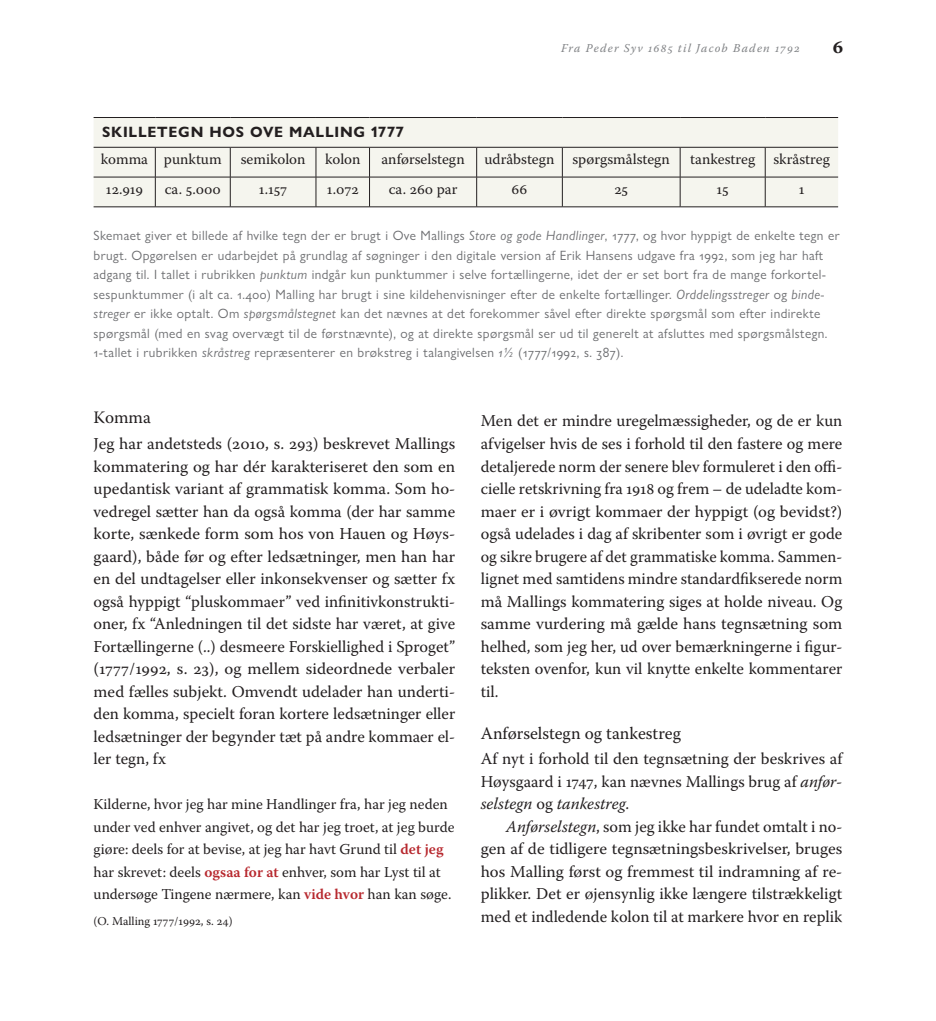
<style>
.page{position:relative;width:936px;height:1021px;background:#fff}
.page>*{position:absolute;margin:0;border:0;box-sizing:border-box;transform-origin:0 0}
.t1{font:700 19.5px "Warnock Pro";color:#231f20}
.t2{font:17.4px "Warnock Pro";color:#231f20}
.t3{font:16.5px/22.5px "Warnock Pro";color:#231f20;text-align:justify}
.t4{font:15px/22.5px "Warnock Pro";color:#231f20}
.t5{font:700 15px "Gill Sans Nova";letter-spacing:.05em;color:#231f20}
.t6{font:13.5px/19.5px "Gill Sans Nova";letter-spacing:.03em;color:#6c6d70}
.t7{font:italic 12px "Warnock Pro";letter-spacing:.1em;color:#808285}
.t8{font:12px "Warnock Pro";color:#231f20}
.s1{font-style:italic}
.s2{font-weight:600;color:#b7282e}
</style>
<div class="page">
<div style="left:94px;top:118px;width:744px;height:88px;background:#f5f5ee"></div>
<hr style="left:94px;top:117px;width:61px;height:1px;background:#231f20">
<hr style="left:155px;top:117px;width:75px;height:1px;background:#231f20">
<hr style="left:230px;top:117px;width:86px;height:1px;background:#231f20">
<hr style="left:316px;top:117px;width:53px;height:1px;background:#231f20">
<hr style="left:369px;top:117px;width:107px;height:1px;background:#231f20">
<hr style="left:476px;top:117px;width:86px;height:1px;background:#231f20">
<hr style="left:562px;top:117px;width:118px;height:1px;background:#231f20">
<hr style="left:680px;top:117px;width:85px;height:1px;background:#231f20">
<hr style="left:765px;top:117px;width:73px;height:1px;background:#231f20">
<hr style="left:94px;top:147px;width:61px;height:1px;background:#231f20">
<hr style="left:155px;top:147px;width:75px;height:1px;background:#231f20">
<hr style="left:230px;top:147px;width:86px;height:1px;background:#231f20">
<hr style="left:316px;top:147px;width:53px;height:1px;background:#231f20">
<hr style="left:369px;top:147px;width:107px;height:1px;background:#231f20">
<hr style="left:476px;top:147px;width:86px;height:1px;background:#231f20">
<hr style="left:562px;top:147px;width:118px;height:1px;background:#231f20">
<hr style="left:680px;top:147px;width:85px;height:1px;background:#231f20">
<hr style="left:765px;top:147px;width:73px;height:1px;background:#231f20">
<hr style="left:94px;top:177px;width:61px;height:1px;background:#231f20">
<hr style="left:155px;top:177px;width:75px;height:1px;background:#231f20">
<hr style="left:230px;top:177px;width:86px;height:1px;background:#231f20">
<hr style="left:316px;top:177px;width:53px;height:1px;background:#231f20">
<hr style="left:369px;top:177px;width:107px;height:1px;background:#231f20">
<hr style="left:476px;top:177px;width:86px;height:1px;background:#231f20">
<hr style="left:562px;top:177px;width:118px;height:1px;background:#231f20">
<hr style="left:680px;top:177px;width:85px;height:1px;background:#231f20">
<hr style="left:765px;top:177px;width:73px;height:1px;background:#231f20">
<hr style="left:94px;top:206px;width:61px;height:1px;background:#231f20">
<hr style="left:155px;top:206px;width:75px;height:1px;background:#231f20">
<hr style="left:230px;top:206px;width:86px;height:1px;background:#231f20">
<hr style="left:316px;top:206px;width:53px;height:1px;background:#231f20">
<hr style="left:369px;top:206px;width:107px;height:1px;background:#231f20">
<hr style="left:476px;top:206px;width:86px;height:1px;background:#231f20">
<hr style="left:562px;top:206px;width:118px;height:1px;background:#231f20">
<hr style="left:680px;top:206px;width:85px;height:1px;background:#231f20">
<hr style="left:765px;top:206px;width:73px;height:1px;background:#231f20">
<hr style="left:155px;top:177px;width:1px;height:30px;background:#231f20">
<hr style="left:230px;top:177px;width:1px;height:30px;background:#231f20">
<hr style="left:316px;top:177px;width:1px;height:30px;background:#231f20">
<hr style="left:369px;top:177px;width:1px;height:30px;background:#231f20">
<hr style="left:476px;top:177px;width:1px;height:30px;background:#231f20">
<hr style="left:562px;top:177px;width:1px;height:30px;background:#231f20">
<hr style="left:679px;top:177px;width:1px;height:30px;background:#231f20">
<hr style="left:765px;top:177px;width:1px;height:30px;background:#231f20">
<hr style="left:155px;top:147px;width:1px;height:30px;background:#231f20">
<hr style="left:230px;top:147px;width:1px;height:30px;background:#231f20">
<hr style="left:316px;top:147px;width:1px;height:30px;background:#231f20">
<hr style="left:369px;top:147px;width:1px;height:30px;background:#231f20">
<hr style="left:476px;top:147px;width:1px;height:30px;background:#231f20">
<hr style="left:562px;top:147px;width:1px;height:30px;background:#231f20">
<hr style="left:679px;top:147px;width:1px;height:30px;background:#231f20">
<hr style="left:765px;top:147px;width:1px;height:30px;background:#231f20">
<p class="t7" style="left:561px;top:41px;width:240px">Fra Peder Syv 1685 til Jacob Baden 1792</p>
<p class="t1" style="left:832px;top:35px;width:12px">6</p>
<p class="t5" style="left:102px;top:122px;width:303px">SKILLETEGN HOS OVE MALLING 1777</p>
<p class="t4" style="left:101px;top:148px;width:122px">komma punktum</p>
<p class="t4" style="left:241px;top:148px;width:66px">semikolon</p>
<p class="t4" style="left:325px;top:148px;width:37px">kolon</p>
<p class="t4" style="left:381px;top:148px;width:85px">anførselstegn</p>
<p class="t4" style="left:484px;top:148px;width:187px">udråbstegn spørgsmålstegn</p>
<p class="t4" style="left:690px;top:148px;width:141px">tankestreg skråstreg</p>
<p class="t4" style="left:106px;top:178px;width:39px">12.919</p>
<p class="t4" style="left:165px;top:178px;width:58px">ca. 5.000</p>
<p class="t4" style="left:259px;top:178px;width:30px">1.157</p>
<p class="t4" style="left:327px;top:178px;width:33px">1.072</p>
<p class="t4" style="left:388px;top:178px;width:70px">ca. 260 par</p>
<p class="t4" style="left:511px;top:178px;width:17px">66</p>
<p class="t4" style="left:614px;top:178px;width:15px">25</p>
<p class="t4" style="left:716px;top:178px;width:14px">15</p>
<p class="t4" style="left:798px;top:178px;width:7px">1</p>
<p class="t6" style="left:94px;top:225px;width:747px">Skemaet giver et billede af hvilke tegn der er brugt i Ove Mallings <span class="s1">Store og gode Handlinger</span>, 1777, og hvor hyppigt de enkelte tegn er brugt. Opgørelsen er udarbejdet på grundlag af søgninger i den digitale version af Erik Hansens udgave fra 1992, som jeg har haft adgang til. I tallet i rubrikken <span class="s1">punktum</span> indgår kun punktummer i selve fortællingerne, idet der er set bort fra de mange forkortel&shy;sespunktummer (i alt ca. 1.400) Malling har brugt i sine kildehenvisninger efter de enkelte fortællinger. <span class="s1">Orddelingsstreger</span> og <span class="s1">binde&shy;streger</span> er ikke optalt. Om <span class="s1">spørgsmålstegnet</span> kan det nævnes at det forekommer såvel efter direkte spørgsmål som efter indirekte spørgsmål (med en svag overvægt til de førstnævnte), og at direkte spørgsmål ser ud til generelt at afsluttes med spørgsmålstegn.<br>1-tallet i rubrikken <span class="s1">skråstreg</span> repræsenterer en brøkstreg i talangivelsen <span class="s1">1½</span> (1777/1992, s. 387).</p>
<p class="t2" style="left:94px;top:407px;width:59px">Komma</p>
<p class="t3" style="left:94px;top:432px;width:363px">Jeg har andetsteds (2010, s. 293) beskrevet Mallings kommatering og har dér karakteriseret den som en upedantisk variant af grammatisk komma. Som ho&shy;vedregel sætter han da også komma (der har samme korte, sænkede form som hos von Hauen og Høys&shy;gaard), både før og efter ledsætninger, men han har en del undtagelser eller inkonsekvenser og sætter fx også hyppigt “pluskommaer” ved infinitivkonstrukti&shy;oner, fx “Anledningen til det sidste har været, at give Fortællingerne (..) desmeere Forskiellighed i Sproget” (1777/1992, s. 23), og mellem sideordnede verbaler med fælles subjekt. Omvendt udelader han underti&shy;den komma, specielt foran kortere ledsætninger eller ledsætninger der begynder tæt på andre kommaer el&shy;ler tegn, fx</p>
<p class="t4" style="left:94px;top:792px;width:362px">Kilderne, hvor jeg har mine Handlinger fra, har jeg neden under ved enhver angivet, og det har jeg troet, at jeg burde giøre: deels for at bevise, at jeg har havt Grund til <span class="s2">det jeg </span>har skrevet: deels <span class="s2">ogsaa for at</span> enhver, som har Lyst til at undersøge Tingene nærmere, kan <span class="s2">vide hvor</span> han kan søge.</p>
<p class="t8" style="left:94px;top:913px;width:141px">(O. Malling 1777/1992, s. 24)</p>
<p class="t3" style="left:480px;top:409px;width:363px">Men det er mindre uregelmæssigheder, og de er kun afvigelser hvis de ses i forhold til den fastere og mere detaljerede norm der senere blev formuleret i den offi&shy;cielle retskrivning fra 1918 og frem – de udeladte kom&shy;maer er i øvrigt kommaer der hyppigt (og bevidst?) også udelades i dag af skribenter som i øvrigt er gode og sikre brugere af det grammatiske komma. Sammen&shy;lignet med samtidens mindre standardfikserede norm må Mallings kommatering siges at holde niveau. Og samme vurdering må gælde hans tegnsætning som helhed, som jeg her, ud over bemærkningerne i figur&shy;teksten ovenfor, kun vil knytte enkelte kommentarer til.</p>
<p class="t2" style="left:480px;top:722px;width:202px">Anførselstegn og tankestreg</p>
<p class="t3" style="left:480px;top:747px;width:363px">Af nyt i forhold til den tegnsætning der beskrives af Høysgaard i 1747, kan nævnes Mallings brug af <span class="s1">anfør&shy;selstegn</span> og <span class="s1">tankestreg</span>.</p>
<p class="t3" style="left:480px;top:814px;width:363px;text-indent:26px"><span class="s1">Anførselstegn</span>, som jeg ikke har fundet omtalt i no&shy;gen af de tidligere tegnsætningsbeskrivelser, bruges hos Malling først og fremmest til indramning af re&shy;plikker. Det er øjensynlig ikke længere tilstrækkeligt med et indledende kolon til at markere hvor en replik</p>
</div>
